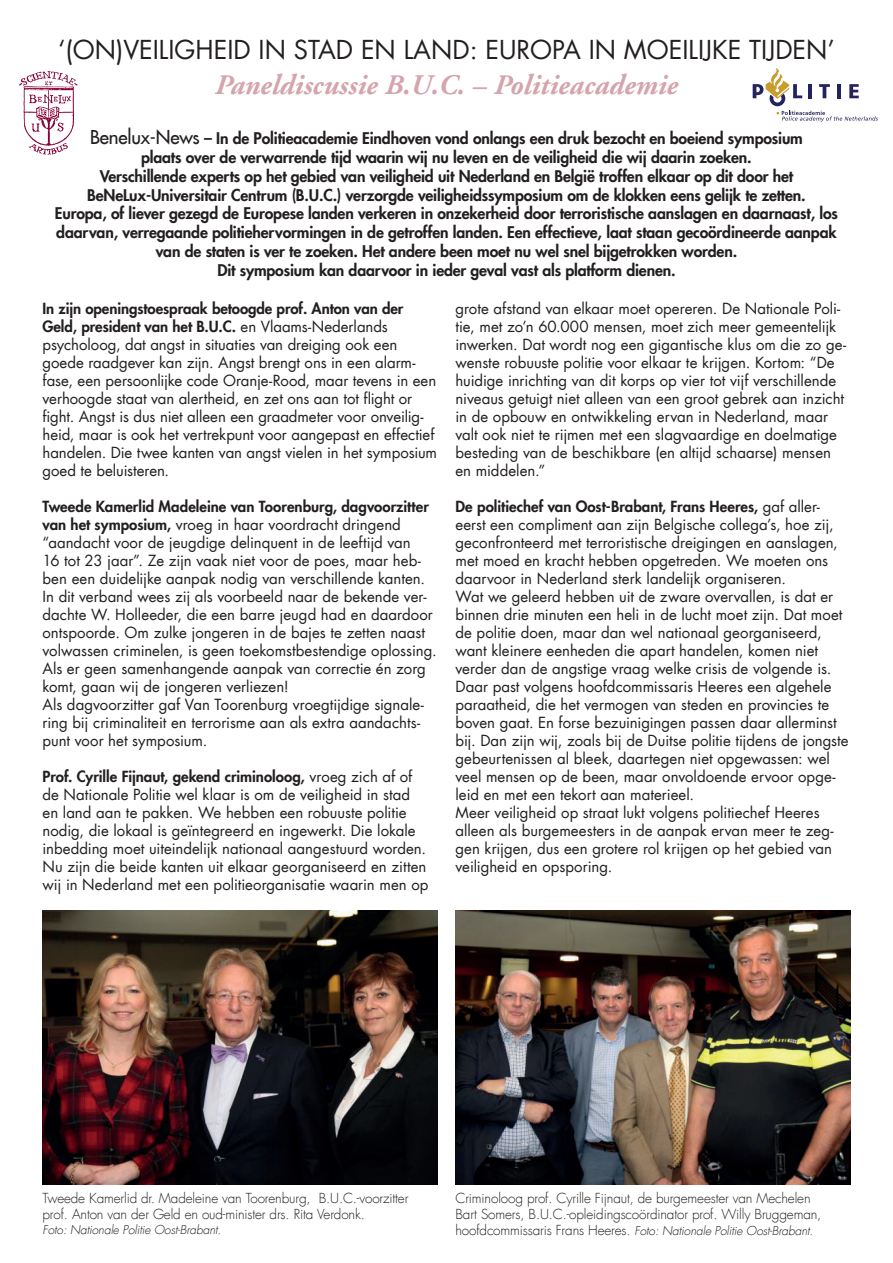
<style>
.page{position:relative;width:893px;height:1263px;background:#fff}
.page>*{position:absolute;margin:0;border:0;box-sizing:border-box;transform-origin:0 0}
.t1{font:italic 700 28.5px "Adobe Garamond LT";color:#d5a4ac}
.t2{font:25.5px "Futura LT";color:#231f20}
.t3{font:800 15.75px/18.9px "Futura LT";letter-spacing:-.01em;color:#231f20;text-align:center}
.t4{font:15px/18px "Futura LT";color:#231f20}
.t5{font:300 13.5px/16.2px "Futura LT";letter-spacing:-.01em;color:#231f20}
.t6{font:italic 300 12px "Futura LT";letter-spacing:-.01em;color:#231f20}
.s1{font-weight:400;font-size:18.75px}
.s2{font-weight:800}
.s3{font-style:normal;font-size:13.5px}
</style>
<div class="page">
<img style="left:19px;top:71px;width:58px;height:84px">
<img style="left:43px;top:910px;width:394px;height:274px">
<img style="left:455px;top:910px;width:395px;height:274px">
<svg style="left:753px;top:68px;width:125px;height:54px"></svg>
<h2 class="t2" style="left:58px;top:34px;width:778px">‘(ON)VEILIGHEID IN STAD EN LAND: EUROPA IN MOEILIJKE TIJDEN’</h2>
<h1 class="t1" style="left:215px;top:69px;width:464px">Paneldiscussie B.U.C. – Politieacademie</h1>
<p class="t3" style="left:55px;top:128px;width:784px"><span class="s1">Benelux-News</span> – In de Politieacademie Eindhoven vond onlangs een druk bezocht en boeiend symposium<br>plaats over de verwarrende tijd waarin wij nu leven en de veiligheid die wij daarin zoeken.<br>Verschillende experts op het gebied van veiligheid uit Nederland en België troffen elkaar op dit door het BeNeLux-Universitair Centrum (B.U.C.) verzorgde veiligheidssymposium om de klokken eens gelijk te zetten.<br>Europa, of liever gezegd de Europese landen verkeren in onzekerheid door terroristische aanslagen en daarnaast, los daarvan, verregaande politiehervormingen in de getroffen landen. Een effectieve, laat staan gecoördineerde aanpak van de staten is ver te zoeken. Het andere been moet nu wel snel bijgetrokken worden.<br>Dit symposium kan daarvoor in ieder geval vast als platform dienen.</p>
<p class="t4" style="left:43px;top:300px;width:396px"><span class="s2">In zijn openingstoespraak betoogde prof. Anton van der Geld, president van het B.U.C.</span> en Vlaams-Nederlands psycholoog, dat angst in situaties van dreiging ook een goede raadgever kan zijn. Angst brengt ons in een alarm&shy;fase, een persoonlijke code Oranje-Rood, maar tevens in een verhoogde staat van alertheid, en zet ons aan tot flight or fight. Angst is dus niet alleen een graadmeter voor onveilig&shy;heid, maar is ook het vertrekpunt voor aangepast en effectief handelen. Die twee kanten van angst vielen in het symposium goed te beluisteren.</p>
<p class="t4" style="left:43px;top:498px;width:396px"><span class="s2">Tweede Kamerlid Madeleine van Toorenburg, dagvoorzitter van het symposium,</span> vroeg in haar voordracht dringend “aandacht voor de jeugdige delinquent in de leeftijd van<br>16 tot 23 jaar”. Ze zijn vaak niet voor de poes, maar heb&shy;ben een duidelijke aanpak nodig van verschillende kanten.<br>In dit verband wees zij als voorbeeld naar de bekende ver&shy;dachte W. Holleeder, die een barre jeugd had en daardoor ontspoorde. Om zulke jongeren in de bajes te zetten naast volwassen criminelen, is geen toekomstbestendige oplossing.<br>Als er geen samenhangende aanpak van correctie én zorg komt, gaan wij de jongeren verliezen!<br>Als dagvoorzitter gaf Van Toorenburg vroegtijdige signale&shy;ring bij criminaliteit en terrorisme aan als extra aandachts&shy;punt voor het symposium.</p>
<p class="t4" style="left:43px;top:768px;width:387px"><span class="s2">Prof. Cyrille Fijnaut, gekend criminoloog,</span> vroeg zich af of de Nationale Politie wel klaar is om de veiligheid in stad en land aan te pakken. We hebben een robuuste politie nodig, die lokaal is geïntegreerd en ingewerkt. Die lokale inbedding moet uiteindelijk nationaal aangestuurd worden.<br>Nu zijn die beide kanten uit elkaar georganiseerd en zitten wij in Nederland met een politieorganisatie waarin men op</p>
<p class="t4" style="left:455px;top:300px;width:392px">grote afstand van elkaar moet opereren. De Nationale Poli&shy;tie, met zo’n 60.000 mensen, moet zich meer gemeentelijk inwerken. Dat wordt nog een gigantische klus om die zo ge&shy;wenste robuuste politie voor elkaar te krijgen. Kortom: “De huidige inrichting van dit korps op vier tot vijf verschillende niveaus getuigt niet alleen van een groot gebrek aan inzicht in de opbouw en ontwikkeling ervan in Nederland, maar valt ook niet te rijmen met een slagvaardige en doelmatige besteding van de beschikbare (en altijd schaarse) mensen en middelen.”</p>
<p class="t4" style="left:455px;top:498px;width:395px"><span class="s2">De politiechef van Oost-Brabant, Frans Heeres,</span> gaf aller&shy;eerst een compliment aan zijn Belgische collega’s, hoe zij, geconfronteerd met terroristische dreigingen en aanslagen, met moed en kracht hebben opgetreden. We moeten ons daarvoor in Nederland sterk landelijk organiseren.<br>Wat we geleerd hebben uit de zware overvallen, is dat er binnen drie minuten een heli in de lucht moet zijn. Dat moet de politie doen, maar dan wel nationaal georganiseerd, want kleinere eenheden die apart handelen, komen niet verder dan de angstige vraag welke crisis de volgende is.<br>Daar past volgens hoofdcommissaris Heeres een algehele paraatheid, die het vermogen van steden en provincies te boven gaat. En forse bezuinigingen passen daar allerminst bij. Dan zijn wij, zoals bij de Duitse politie tijdens de jongste gebeurtenissen al bleek, daartegen niet opgewassen: wel veel mensen op de been, maar onvoldoende ervoor opge&shy;leid en met een tekort aan materieel.<br>Meer veiligheid op straat lukt volgens politiechef Heeres alleen als burgemeesters in de aanpak ervan meer te zeg&shy;gen krijgen, dus een grotere rol krijgen op het gebied van veiligheid en opsporing.</p>
<p class="t5" style="left:43px;top:1190px;width:367px">Tweede Kamerlid dr. Madeleine van Toorenburg, B.U.C.-voorzitter prof. Anton van der Geld en oud-minister drs. Rita Verdonk.</p>
<p class="t6" style="left:43px;top:1222px;width:180px">Foto: Nationale Politie Oost-Brabant.</p>
<p class="t5" style="left:455px;top:1190px;width:367px">Criminoloog prof. Cyrille Fijnaut, de burgemeester van Mechelen<br>Bart Somers, B.U.C.-opleidingscoördinator prof. Willy Bruggeman,</p>
<p class="t6" style="left:455px;top:1224px;width:359px"><span class="s3">hoofdcommissaris Frans Heeres.</span> Foto: Nationale Politie Oost-Brabant.</p>
</div>
